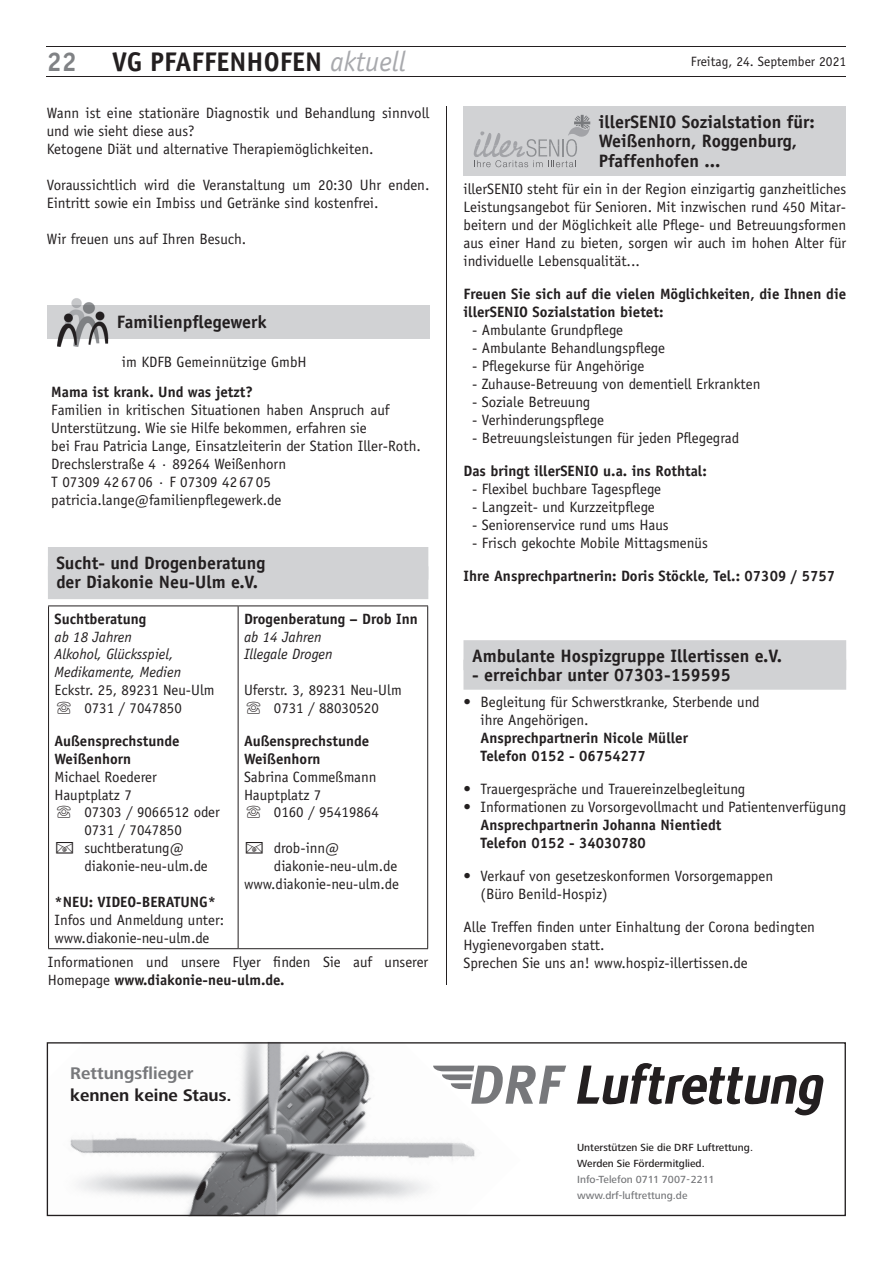
<style>
.page{position:relative;width:893px;height:1263px;background:#fff}
.page>*{position:absolute;margin:0;border:0;box-sizing:border-box;transform-origin:0 0}
.t1{font:700 27px "Officina Sans";color:#231f20}
.t2{font:700 27px "Officina Sans";color:#808285}
.t3{font:700 18px/19.5px "Officina Sans";color:#231f20}
.t4{font:700 17.85px/19.4px "Officina Sans";color:#231f20}
.t5{font:17.4px "Frutiger Next LT Bold OV MJMCVA";color:#231f20}
.t6{font:17.4px "Frutiger Next LT Bold OV MJMCVA";color:#77787b}
.t7{font:15px/18px "Officina Sans";color:#231f20}
.t8{font:700 15px/18px "Officina Sans";color:#231f20}
.t9{font:14.85px/17.9px "Officina Sans";color:#231f20}
.t10{font:700 14.85px/17.9px "Officina Sans";color:#231f20}
.t11{font:italic 14.85px/17.9px "Officina Sans";color:#231f20}
.t12{font:13.5px "Officina Sans";color:#231f20}
.t13{font:10.8px/16px "Frutiger Next LT Medium OV LJMCVA";color:#231f20}
.t14{font:10.8px/16px "Frutiger Next LT Medium OV LJMCVA";color:#77787b}
.s1{font-weight:400;font-style:italic;font-size:28.35px;color:#a8a9ad}
.s2{font-weight:700}
</style>
<div class="page">
<hr style="left:47px;top:76px;width:799px;height:1px;background:#231f20">
<hr style="left:47px;top:47px;width:799px;height:1px;background:#231f20">
<hr style="left:446px;top:106px;width:1px;height:878px;background:#231f20">
<div style="left:47px;top:306px;width:382px;height:33px;background:#d1d2d4"></div>
<img style="left:57px;top:298px;width:51px;height:49px">
<img style="left:57px;top:306px;width:51px;height:33px">
<div style="left:48px;top:547px;width:380px;height:33px;background:#d1d2d4"></div>
<div style="left:48px;top:566px;width:380px;height:33px;background:#d1d2d4"></div>
<hr style="left:48px;top:605px;width:190px;height:1px;background:#231f20">
<hr style="left:48px;top:606px;width:1px;height:342px;background:#231f20">
<hr style="left:238px;top:605px;width:190px;height:1px;background:#231f20">
<hr style="left:238px;top:606px;width:1px;height:342px;background:#231f20">
<hr style="left:427px;top:606px;width:1px;height:342px;background:#231f20">
<hr style="left:48px;top:948px;width:190px;height:1px;background:#231f20">
<hr style="left:238px;top:948px;width:190px;height:1px;background:#231f20">
<div style="left:463px;top:107px;width:383px;height:30px;background:#d1d2d4"></div>
<div style="left:463px;top:126px;width:383px;height:30px;background:#d1d2d4"></div>
<div style="left:463px;top:146px;width:383px;height:30px;background:#d1d2d4"></div>
<svg style="left:474px;top:115px;width:116px;height:52px"></svg>
<div style="left:463px;top:640px;width:383px;height:30px;background:#d1d2d4"></div>
<div style="left:463px;top:660px;width:383px;height:30px;background:#d1d2d4"></div>
<img style="left:70px;top:1044px;width:405px;height:170px">
<svg style="left:577px;top:1063px;width:246px;height:52px"></svg>
<svg style="left:433px;top:1065px;width:133px;height:39px"></svg>
<div style="left:47px;top:1042px;width:799px;height:174px;border:1px solid #231f20"></div>
<h1 class="t2" style="left:47px;top:45px;width:32px">22</h1>
<h1 class="t1" style="left:112px;top:45px;width:295px">VG PFAFFENHOFEN <span class="s1">aktuell</span></h1>
<p class="t12" style="left:691px;top:53px;width:157px">Freitag, 24. September 2021</p>
<p class="t7" style="left:47px;top:104px;width:384px">Wann ist eine stationäre Diagnostik und Behandlung sinnvoll und wie sieht diese aus?<br>Ketogene Diät und alternative Therapiemöglichkeiten.</p>
<p class="t7" style="left:47px;top:176px;width:384px">Voraussichtlich wird die Veranstaltung um 20:30 Uhr enden.<br>Eintritt sowie ein Imbiss und Getränke sind kostenfrei.</p>
<p class="t7" style="left:47px;top:230px;width:201px">Wir freuen uns auf Ihren Besuch.</p>
<p class="t3" style="left:599px;top:112px;width:217px">illerSENIO Sozialstation für:<br>Weißenhorn, Roggenburg,<br>Pfaffenhofen ...</p>
<p class="t7" style="left:463px;top:180px;width:384px;text-align:justify">illerSENIO steht für ein in der Region einzigartig ganzheitliches Leistungsangebot für Senioren. Mit inzwischen rund 450 Mitar&shy;beitern und der Möglichkeit alle Pflege- und Betreuungsformen aus einer Hand zu bieten, sorgen wir auch im hohen Alter für individuelle Lebensqualität...</p>
<p class="t8" style="left:463px;top:285px;width:384px">Freuen Sie sich auf die vielen Möglichkeiten, die Ihnen die illerSENIO Sozialstation bietet:</p>
<p class="t7" style="left:472px;top:321px;width:153px">- Ambulante Grundpflege</p>
<p class="t7" style="left:472px;top:339px;width:195px">- Ambulante Behandlungspflege</p>
<p class="t7" style="left:472px;top:357px;width:174px">- Pflegekurse für Angehörige</p>
<p class="t7" style="left:472px;top:375px;width:290px">- Zuhause-Betreuung von dementiell Erkrankten</p>
<p class="t7" style="left:472px;top:393px;width:120px">- Soziale Betreuung</p>
<p class="t7" style="left:472px;top:411px;width:134px">- Verhinderungspflege</p>
<p class="t7" style="left:472px;top:429px;width:269px">- Betreuungsleistungen für jeden Pflegegrad</p>
<p class="t8" style="left:463px;top:462px;width:245px">Das bringt illerSENIO u.a. ins Rothtal:</p>
<p class="t7" style="left:472px;top:480px;width:191px">- Flexibel buchbare Tagespflege</p>
<p class="t7" style="left:472px;top:498px;width:184px">- Langzeit- und Kurzzeitpflege</p>
<p class="t7" style="left:472px;top:516px;width:198px">- Seniorenservice rund ums Haus</p>
<p class="t7" style="left:472px;top:534px;width:237px">- Frisch gekochte Mobile Mittagsmenüs</p>
<p class="t8" style="left:463px;top:567px;width:373px">Ihre Ansprechpartnerin: Doris Stöckle, Tel.: 07309 / 5757</p>
<p class="t3" style="left:117px;top:311px;width:152px">Familienpflegewerk</p>
<p class="t7" style="left:122px;top:353px;width:186px">im KDFB Gemeinnützige GmbH</p>
<p class="t8" style="left:51px;top:382px;width:203px">Mama ist krank. Und was jetzt?</p>
<p class="t7" style="left:51px;top:401px;width:371px">Familien in kritischen Situationen haben Anspruch auf Unterstützung. Wie sie Hilfe bekommen, erfahren sie<br>bei Frau Patricia Lange, Einsatzleiterin der Station Iller-Roth.<br>Drechslerstraße 4 · 89264 Weißenhorn<br>T 07309 42 67 06 · F 07309 42 67 05 patricia.lange@familienpflegewerk.de</p>
<p class="t4" style="left:56px;top:553px;width:211px">Sucht- und Drogenberatung der Diakonie Neu-Ulm e.V.</p>
<p class="t10" style="left:55px;top:609px;width:93px">Suchtberatung</p>
<p class="t11" style="left:55px;top:628px;width:128px">ab 18 Jahren<br>Alkohol, Glücksspiel,<br>Medikamente, Medien</p>
<p class="t9" style="left:55px;top:681px;width:162px">Eckstr. 25, 89231 Neu-Ulm ☏ 0731 / 7047850</p>
<p class="t10" style="left:55px;top:732px;width:127px">Außensprechstunde<br>Weißenhorn</p>
<p class="t9" style="left:55px;top:768px;width:104px">Michael Roederer</p>
<p class="t9" style="left:55px;top:786px;width:79px">Hauptplatz 7</p>
<p class="t9" style="left:57px;top:803px;width:165px">☏ 07303 / 9066512 oder</p>
<p class="t9" style="left:84px;top:821px;width:99px">0731 / 7047850</p>
<p class="t9" style="left:84px;top:839px;width:101px">suchtberatung@</p>
<p class="t9" style="left:84px;top:857px;width:125px">diakonie-neu-ulm.de</p>
<p class="t10" style="left:55px;top:893px;width:163px">*NEU: VIDEO-BERATUNG*</p>
<p class="t9" style="left:55px;top:911px;width:171px">Infos und Anmeldung unter: www.diakonie-neu-ulm.de</p>
<p class="t10" style="left:244px;top:609px;width:175px">Drogenberatung – Drob Inn</p>
<p class="t11" style="left:244px;top:628px;width:90px">ab 14 Jahren<br>Illegale Drogen</p>
<p class="t9" style="left:244px;top:681px;width:159px">Uferstr. 3, 89231 Neu-Ulm ☏ 0731 / 88030520</p>
<p class="t10" style="left:244px;top:732px;width:127px">Außensprechstunde<br>Weißenhorn</p>
<p class="t9" style="left:244px;top:768px;width:136px">Sabrina Commeßmann<br>Hauptplatz 7<br>☏ 0160 / 95419864</p>
<p class="t9" style="left:274px;top:839px;width:67px">drob-inn@</p>
<p class="t9" style="left:274px;top:857px;width:125px">diakonie-neu-ulm.de</p>
<p class="t9" style="left:244px;top:875px;width:156px">www.diakonie-neu-ulm.de</p>
<p class="t3" style="left:472px;top:645px;width:312px">Ambulante Hospizgruppe Illertissen e.V.</p>
<p class="t3" style="left:472px;top:665px;width:260px">- erreichbar unter 07303-159595</p>
<p class="t7" style="left:480px;top:693px;width:281px;text-indent:-17px">• Begleitung für Schwerstkranke, Sterbende und ihre Angehörigen.</p>
<p class="t8" style="left:480px;top:728px;width:209px">Ansprechpartnerin Nicole Müller<br>Telefon 0152 - 06754277</p>
<p class="t7" style="left:463px;top:780px;width:283px">• Trauergespräche und Trauereinzelbegleitung</p>
<p class="t7" style="left:463px;top:798px;width:384px">• Informationen zu Vorsorgevollmacht und Patientenverfügung</p>
<p class="t8" style="left:480px;top:815px;width:242px">Ansprechpartnerin Johanna Nientiedt<br>Telefon 0152 - 34030780</p>
<p class="t7" style="left:480px;top:867px;width:294px;text-indent:-17px">• Verkauf von gesetzeskonformen Vorsorgemappen (Büro Benild-Hospiz)</p>
<p class="t7" style="left:463px;top:918px;width:353px">Alle Treffen finden unter Einhaltung der Corona bedingten<br>Hygienevorgaben statt.<br>Sprechen Sie uns an! www.hospiz-illertissen.de</p>
<p class="t9" style="left:48px;top:953px;width:382px">Informationen und unsere Flyer finden Sie auf unserer<br>Homepage <span class="s2">www.diakonie-neu-ulm.de.</span></p>
<p class="t6" style="left:70px;top:1064px;width:125px">Rettungsflieger</p>
<p class="t5" style="left:70px;top:1085px;width:163px">kennen keine Staus.</p>
<p class="t13" style="left:577px;top:1139px;width:177px">Unterstützen Sie die DRF Luftrettung.<br>Werden Sie Fördermitglied.</p>
<p class="t14" style="left:577px;top:1171px;width:139px">Info-Telefon 0711 7007-2211 www.drf-luftrettung.de</p>
</div>
